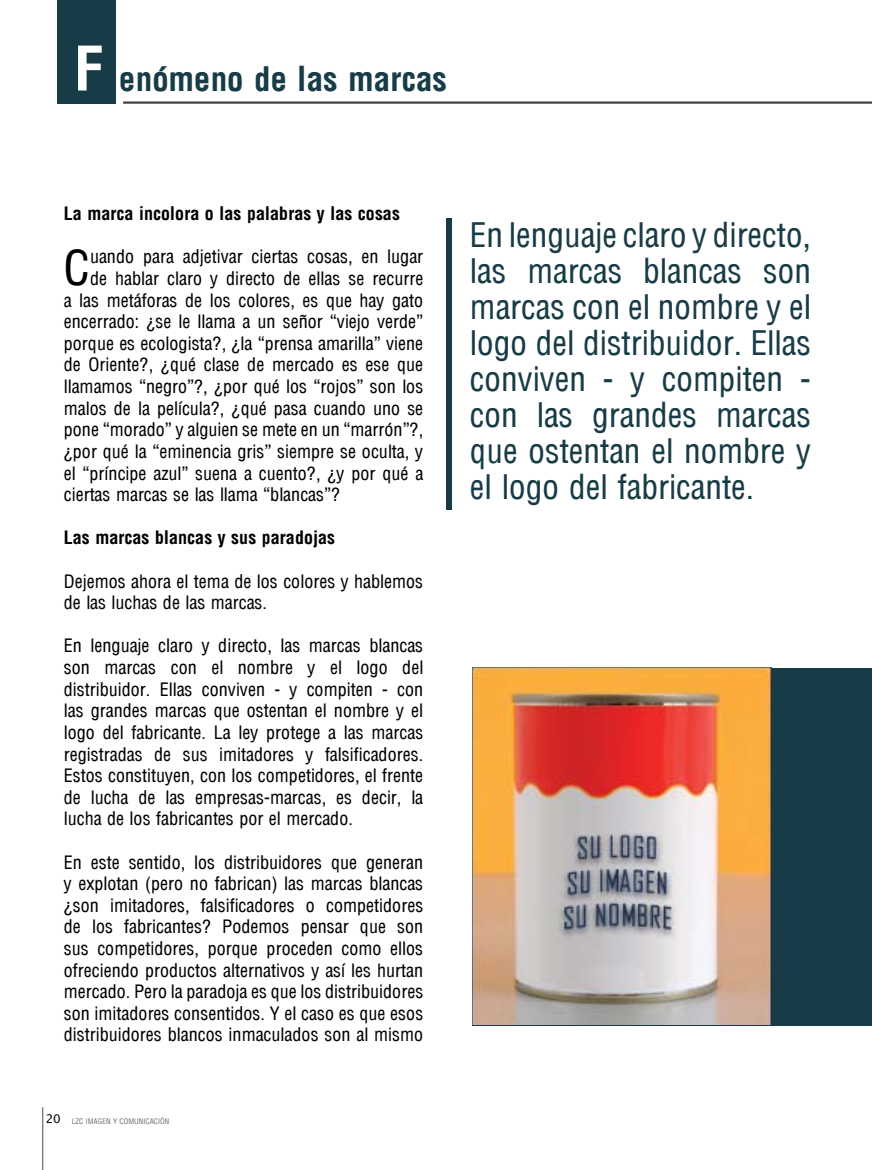
<style>
.page{position:relative;width:872px;height:1170px;background:#fff}
.page>*{position:absolute;margin:0;border:0;box-sizing:border-box;transform-origin:0 0}
.t1{font:46.95px "Arena Condensed";color:#000}
.t2{font:33px/36px "Arena Condensed";color:#183c47;text-align:justify}
.t3{font:700 33px "Arena Condensed";color:#183c47}
.t4{font:18px/21.6px "Arena Condensed";color:#000;text-align:justify}
.t5{font:700 18px "Arena Condensed";color:#000}
.t6{font:7.5px "Arena Condensed";color:#7a726f}
.s1{font-size:60px;color:#fff}
.s2{font-family:"Lucida Sans Unicode";font-size:12px;color:#000}
</style>
<div class="page">
<hr style="left:123px;top:101px;width:749px;height:3px;background:#414142">
<div style="left:472px;top:667px;width:400px;height:358px;background:#183c47"></div>
<img style="left:472px;top:667px;width:299px;height:357px">
<div style="left:446px;top:218px;width:5px;height:291px;background:#183c47"></div>
<div style="left:57px;top:0;width:59px;height:104px;background:#183c47"></div>
<hr style="left:42px;top:1106px;width:1px;height:63px;background:#524a48">
<h2 class="t3" style="left:74px;top:58px;width:375px"><span class="s1">F</span> enómeno de las marcas</h2>
<p class="t5" style="left:64px;top:203px;width:338px">La marca incolora o las palabras y las cosas</p>
<h1 class="t1" style="left:64px;top:241px;width:28px">C</h1>
<p class="t4" style="left:90px;top:246px;width:335px">uando para adjetivar ciertas cosas, en lugar</p>
<p class="t4" style="left:90px;top:268px;width:335px">de hablar claro y directo de ellas se recurre</p>
<p class="t4" style="left:64px;top:289px;width:361px">a las metáforas de los colores, es que hay gato</p>
<p class="t4" style="left:64px;top:311px;width:361px">encerrado: ¿se le llama a un señor “viejo verde”</p>
<p class="t4" style="left:64px;top:333px;width:361px">porque es ecologista?, ¿la “prensa amarilla” viene</p>
<p class="t4" style="left:64px;top:354px;width:361px">de Oriente?, ¿qué clase de mercado es ese que</p>
<p class="t4" style="left:64px;top:376px;width:361px">llamamos “negro”?, ¿por qué los “rojos” son los</p>
<p class="t4" style="left:64px;top:397px;width:361px">malos de la película?, ¿qué pasa cuando uno se</p>
<p class="t4" style="left:64px;top:419px;width:361px">pone “morado” y alguien se mete en un “marrón”?,</p>
<p class="t4" style="left:64px;top:441px;width:361px">¿por qué la “eminencia gris” siempre se oculta, y</p>
<p class="t4" style="left:64px;top:462px;width:361px">el “príncipe azul” suena a cuento?, ¿y por qué a</p>
<p class="t4" style="left:64px;top:484px;width:278px">ciertas marcas se las llama “blancas”?</p>
<p class="t5" style="left:64px;top:527px;width:273px">Las marcas blancas y sus paradojas</p>
<p class="t4" style="left:64px;top:570px;width:361px">Dejemos ahora el tema de los colores y hablemos de las luchas de las marcas.</p>
<p class="t4" style="left:64px;top:635px;width:361px">En lenguaje claro y directo, las marcas blancas son marcas con el nombre y el logo del distribuidor. Ellas conviven - y compiten - con las grandes marcas que ostentan el nombre y el logo del fabricante. La ley protege a las marcas registradas de sus imitadores y falsificadores.<br>Estos constituyen, con los competidores, el frente de lucha de las empresas-marcas, es decir, la lucha de los fabricantes por el mercado.</p>
<p class="t4" style="left:64px;top:851px;width:361px">En este sentido, los distribuidores que generan y explotan (pero no fabrican) las marcas blancas ¿son imitadores, falsificadores o competidores de los fabricantes? Podemos pensar que son sus competidores, porque proceden como ellos ofreciendo productos alternativos y así les hurtan mercado. Pero la paradoja es que los distribuidores son imitadores consentidos. Y el caso es que esos distribuidores blancos inmaculados son al mismo</p>
<p class="t6" style="left:46px;top:1116px;width:125px"><span class="s2">20</span> LZC IMAGEN Y COMUNICACIÓN</p>
<h2 class="t2" style="left:470px;top:217px;width:342px">En lenguaje claro y directo, las marcas blancas son marcas con el nombre y el logo del distribuidor. Ellas conviven - y compiten - con las grandes marcas que ostentan el nombre y el logo del fabricante.</h2>
</div>
